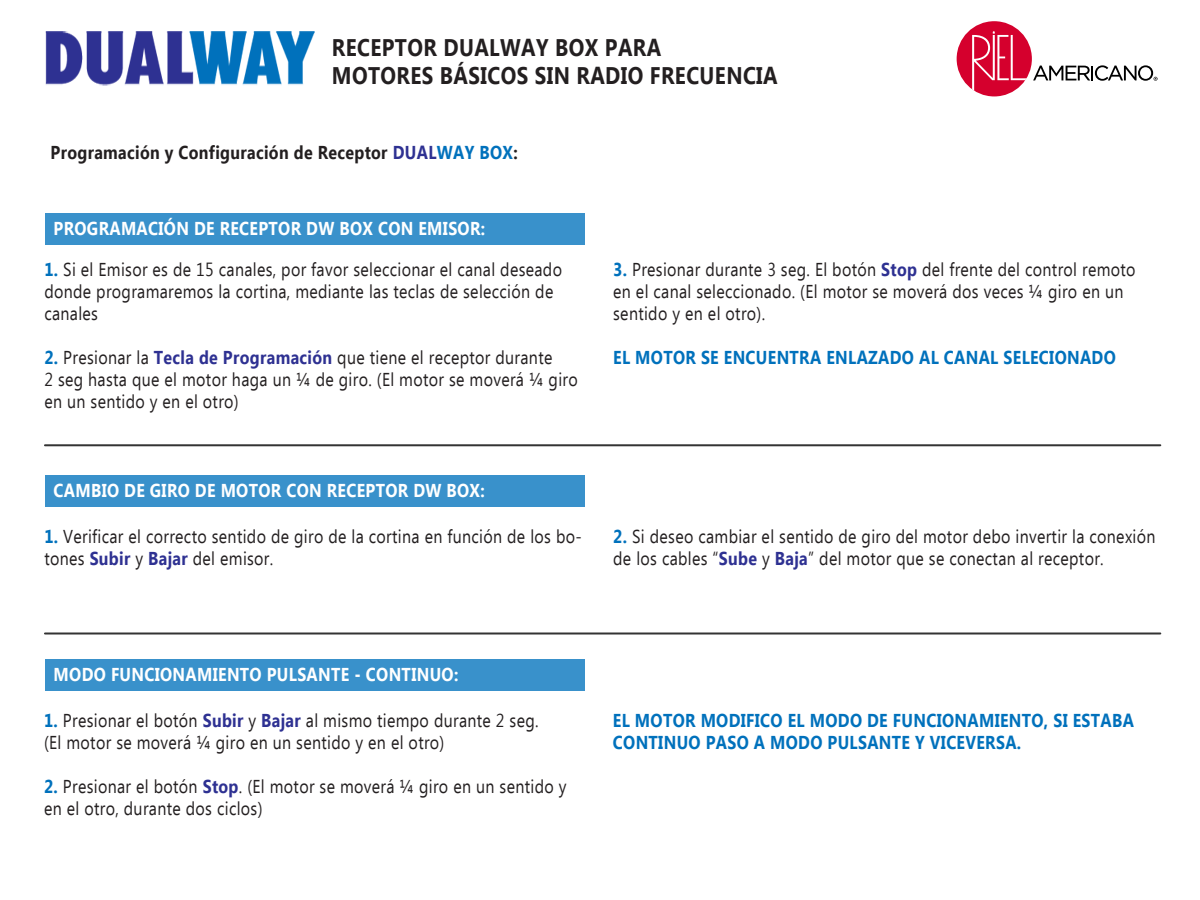
<style>
.page{position:relative;width:1200px;height:900px;background:#fff}
.page>*{position:absolute;margin:0;border:0;box-sizing:border-box;transform-origin:0 0}
.t1{font:700 24px/28px "Ebrima";letter-spacing:.02em;color:#231f20;scale:.86 1}
.t2{font:18.6px/22px "Ebrima";letter-spacing:.02em;color:#231f20;scale:.86 1}
.t3{font:700 18.6px/22px "Ebrima";letter-spacing:.02em;color:#0071bc;scale:.86 1}
.t4{font:700 18.6px "Ebrima";letter-spacing:.02em;color:#fff;scale:.86 1}
.t5{font:700 18.6px "Ebrima";letter-spacing:.02em;color:#231f20;scale:.86 1}
.s1{color:#2e3192}
.s2{color:#0071bc}
.s3{font-weight:700;color:#0071bc}
.s4{font-weight:700;color:#2e3192}
</style>
<div class="page">
<div style="left:45px;top:213px;width:540px;height:31px;background:#3991cb"></div>
<div style="left:45px;top:475px;width:540px;height:31px;background:#3991cb"></div>
<div style="left:957px;top:21px;width:75px;height:75px;background:#d5002d;border-radius:50%"></div>
<svg style="left:972px;top:31px;width:55px;height:60px"></svg>
<svg style="left:1033px;top:65px;width:125px;height:16px"></svg>
<img style="left:45px;top:31px;width:270px;height:55px">
<div style="left:45px;top:659px;width:540px;height:31px;background:#3991cb"></div>
<hr style="left:45px;top:444px;width:1115px;height:2px;background:#333">
<hr style="left:45px;top:633px;width:1115px;height:2px;background:#333">
<p class="t1" style="left:332px;top:35px;width:520px">RECEPTOR DUALWAY BOX PARA<br>MOTORES BÁSICOS SIN RADIO FRECUENCIA</p>
<p class="t5" style="left:51px;top:139px;width:545px">Programación y Configuración de Receptor <span class="s1">DUAL</span><span class="s2">WAY BOX</span>:</p>
<p class="t4" style="left:54px;top:214px;width:503px">PROGRAMACIÓN DE RECEPTOR DW BOX CON EMISOR:</p>
<p class="t2" style="left:44px;top:260px;width:603px"><span class="s3">1.</span> Si el Emisor es de 15 canales, por favor seleccionar el canal deseado donde programaremos la cortina, mediante las teclas de selección de canales</p>
<p class="t2" style="left:44px;top:348px;width:622px"><span class="s3">2.</span> Presionar la <span class="s4">Tecla de Programación</span> que tiene el receptor durante<br>2 seg hasta que el motor haga un ¼ de giro. (El motor se moverá ¼ giro en un sentido y en el otro)</p>
<p class="t4" style="left:54px;top:476px;width:503px">CAMBIO DE GIRO DE MOTOR CON RECEPTOR DW BOX:</p>
<p class="t2" style="left:613px;top:260px;width:609px"><span class="s3">3.</span> Presionar durante 3 seg. El botón <span class="s4">Stop</span> del frente del control remoto en el canal seleccionado. (El motor se moverá dos veces ¼ giro en un sentido y en el otro).</p>
<p class="t3" style="left:613px;top:348px;width:586px">EL MOTOR SE ENCUENTRA ENLAZADO AL CANAL SELECIONADO</p>
<p class="t2" style="left:44px;top:527px;width:626px"><span class="s3">1.</span> Verificar el correcto sentido de giro de la cortina en función de los bo&shy;tones <span class="s4">Subir</span> y <span class="s4">Bajar</span> del emisor.</p>
<p class="t2" style="left:613px;top:527px;width:632px"><span class="s3">2.</span> Si deseo cambiar el sentido de giro del motor debo invertir la conexión de los cables “<span class="s4">Sube</span> y <span class="s4">Baja</span>” del motor que se conectan al receptor.</p>
<p class="t4" style="left:54px;top:660px;width:472px">MODO FUNCIONAMIENTO PULSANTE - CONTINUO:</p>
<p class="t2" style="left:44px;top:710px;width:577px"><span class="s3">1.</span> Presionar el botón <span class="s4">Subir</span> y <span class="s4">Bajar</span> al mismo tiempo durante 2 seg. (El motor se moverá ¼ giro en un sentido y en el otro)</p>
<p class="t2" style="left:44px;top:776px;width:609px"><span class="s3">2.</span> Presionar el botón <span class="s4">Stop</span>. (El motor se moverá ¼ giro en un sentido y en el otro, durante dos ciclos)</p>
<p class="t3" style="left:613px;top:710px;width:607px">EL MOTOR MODIFICO EL MODO DE FUNCIONAMIENTO, SI ESTABA<br>CONTINUO PASO A MODO PULSANTE Y VICEVERSA.</p>
</div>
